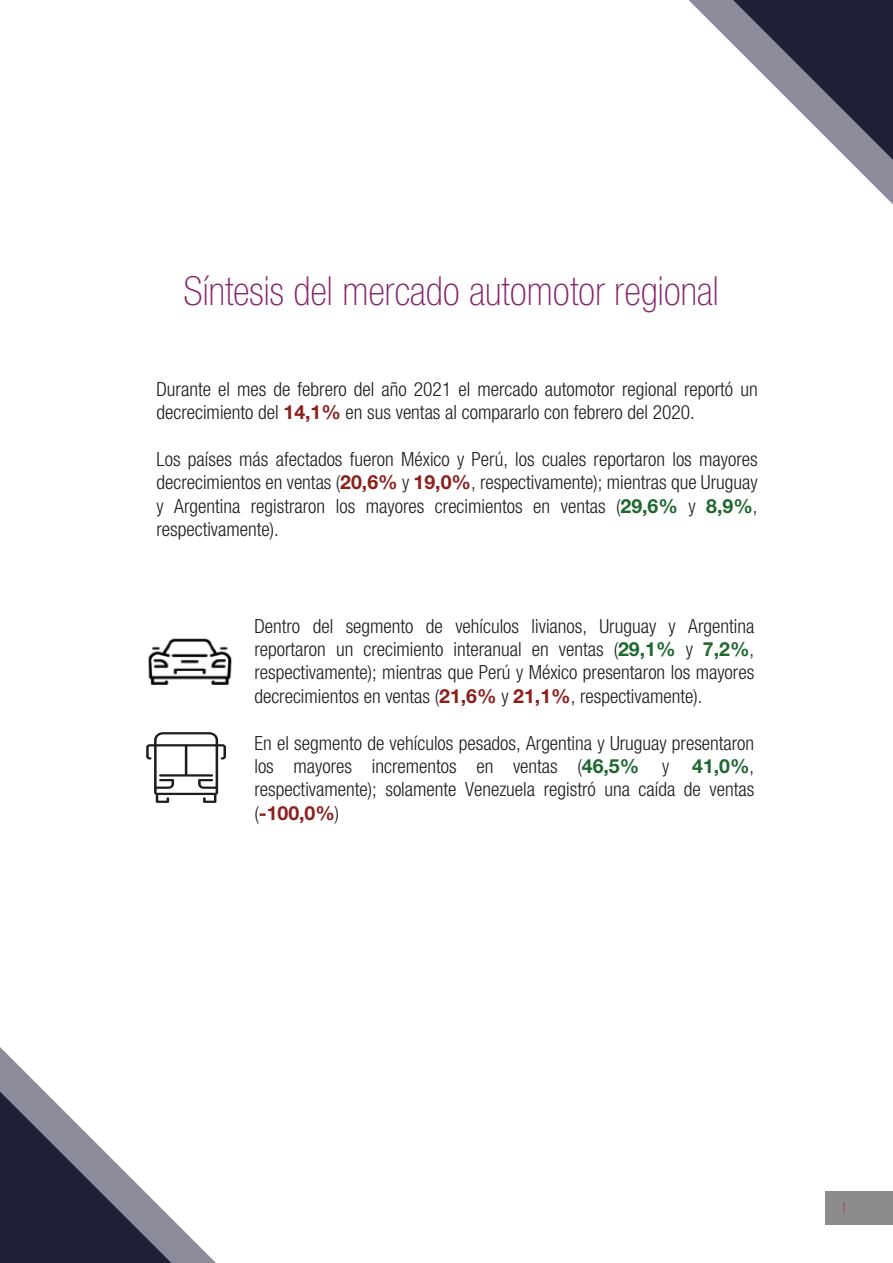
<style>
.page{position:relative;width:893px;height:1263px;background:#fff}
.page>*{position:absolute;margin:0;border:0;box-sizing:border-box;transform-origin:0 0}
.t1{font:100 condensed 40.2px "Helvetica Neue LT Std";color:#87246c}
.t2{font:300 condensed 19.5px/23.4px "Helvetica Neue LT Std";color:#1e1d1d;text-align:justify}
.t3{font:100 condensed 15px "Helvetica Neue LT Std";color:#a7276f}
.s1{font-weight:700;font-stretch:normal;color:#8d1f1b}
.s2{font-weight:700;font-stretch:normal;color:#1e682e}
</style>
<div class="page">
<svg style="left:0;top:1047px;width:216px;height:216px"></svg>
<svg style="left:0;top:1084px;width:176px;height:179px"></svg>
<svg style="left:688px;top:0;width:205px;height:205px"></svg>
<svg style="left:719px;top:0;width:174px;height:170px"></svg>
<div style="left:826px;top:1192px;width:67px;height:33px;background:#8d8c8c"></div>
<svg style="left:146px;top:732px;width:80px;height:71px"></svg>
<img style="left:148px;top:638px;width:84px;height:47px">
<h1 class="t1" style="left:183px;top:268px;width:537px">Síntesis del mercado automotor regional</h1>
<p class="t2" style="left:156px;top:377px;width:603px">Durante el mes de febrero del año 2021 el mercado automotor regional reportó un decrecimiento del <span class="s1">14,1%</span> en sus ventas al compararlo con febrero del 2020.</p>
<p class="t2" style="left:156px;top:447px;width:603px">Los países más afectados fueron México y Perú, los cuales reportaron los mayores decrecimientos en ventas (<span class="s1">20,6%</span> y <span class="s1">19,0%</span>, respectivamente); mientras que Uruguay y Argentina registraron los mayores crecimientos en ventas (<span class="s2">29,6%</span> y <span class="s2">8,9%</span>, respectivamente).</p>
<p class="t2" style="left:254px;top:614px;width:501px">Dentro del segmento de vehículos livianos, Uruguay y Argentina reportaron un crecimiento interanual en ventas (<span class="s2">29,1%</span> y <span class="s2">7,2%</span>, respectivamente); mientras que Perú y México presentaron los mayores decrecimientos en ventas (<span class="s1">21,6%</span> y <span class="s1">21,1%</span>, respectivamente).</p>
<p class="t2" style="left:254px;top:731px;width:501px">En el segmento de vehículos pesados, Argentina y Uruguay presentaron los mayores incrementos en ventas (<span class="s2">46,5%</span> y <span class="s2">41,0%</span>, respectivamente); solamente Venezuela registró una caída de ventas (<span class="s1">-100,0%</span>)</p>
<p class="t3" style="left:840px;top:1199px;width:9px">1</p>
</div>
